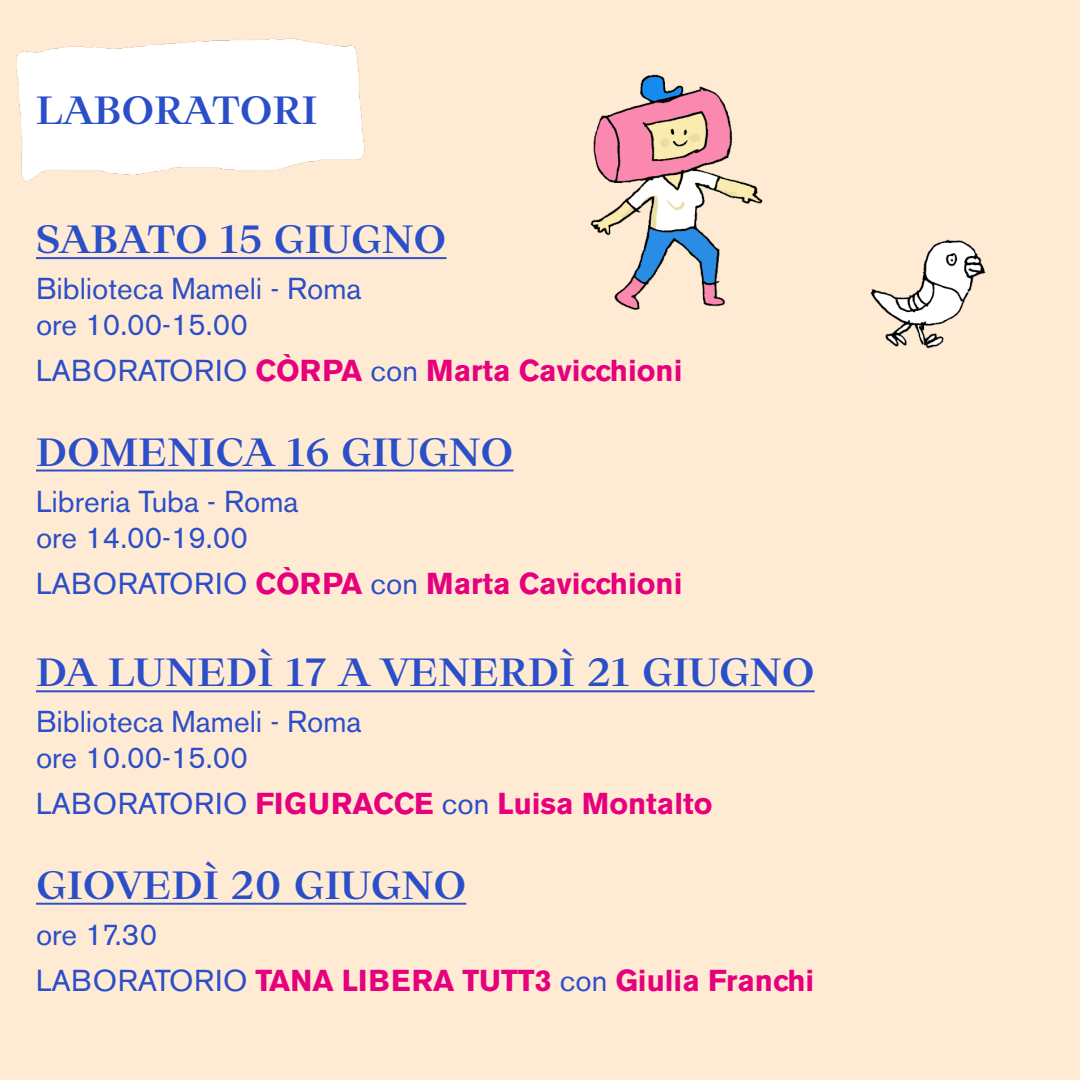
<style>
.page{position:relative;width:1080px;height:1080px;background:#ffebd3}
.page>*{position:absolute;margin:0;border:0;box-sizing:border-box;transform-origin:0 0}
.t1{font:700 39px "Ortica Linear";color:#2b4ec9}
.t2{font:700 30px/46px "Akzidenz Grotesk BE";color:#e6007d}
.t3{font:30px/36px "Akzidenz Grotesk BE";color:#2b4ec9}
.s1{font-weight:400;color:#2b4ec9}
</style>
<div class="page">
<img style="left:590px;top:74px;width:396px;height:296px">
<img style="left:16px;top:38px;width:349px;height:143px">
<hr style="left:36px;top:257px;width:411px;height:2px;background:#2b4ec9">
<hr style="left:36px;top:470px;width:478px;height:1px;background:#2b4ec9">
<hr style="left:36px;top:690px;width:779px;height:2px;background:#2b4ec9">
<hr style="left:36px;top:903px;width:430px;height:2px;background:#2b4ec9">
<h1 class="t1" style="left:36px;top:84px;width:283px">LABORATORI</h1>
<h1 class="t1" style="left:36px;top:213px;width:412px">SABATO 15 GIUGNO</h1>
<p class="t3" style="left:36px;top:271px;width:327px">Biblioteca Mameli - Roma ore 10.00-15.00</p>
<p class="t2" style="left:36px;top:348px;width:648px"><span class="s1">LABORATORIO</span> CÒRPA <span class="s1">con</span> Marta Cavicchioni</p>
<h1 class="t1" style="left:36px;top:426px;width:479px">DOMENICA 16 GIUGNO</h1>
<p class="t3" style="left:36px;top:483px;width:264px">Libreria Tuba - Roma ore 14.00-19.00</p>
<p class="t2" style="left:36px;top:560px;width:648px"><span class="s1">LABORATORIO</span> CÒRPA <span class="s1">con</span> Marta Cavicchioni</p>
<h1 class="t1" style="left:36px;top:646px;width:780px">DA LUNEDÌ 17 A VENERDÌ 21 GIUGNO</h1>
<p class="t3" style="left:36px;top:704px;width:327px">Biblioteca Mameli - Roma ore 10.00-15.00</p>
<p class="t2" style="left:36px;top:781px;width:678px"><span class="s1">LABORATORIO</span> FIGURACCE <span class="s1">con</span> Luisa Montalto</p>
<h1 class="t1" style="left:36px;top:859px;width:432px">GIOVEDÌ 20 GIUGNO</h1>
<p class="t2" style="left:36px;top:912px;width:780px"><span class="s1">ore 17.30<br>LABORATORIO</span> TANA LIBERA TUTT3 <span class="s1">con</span> Giulia Franchi</p>
</div>
